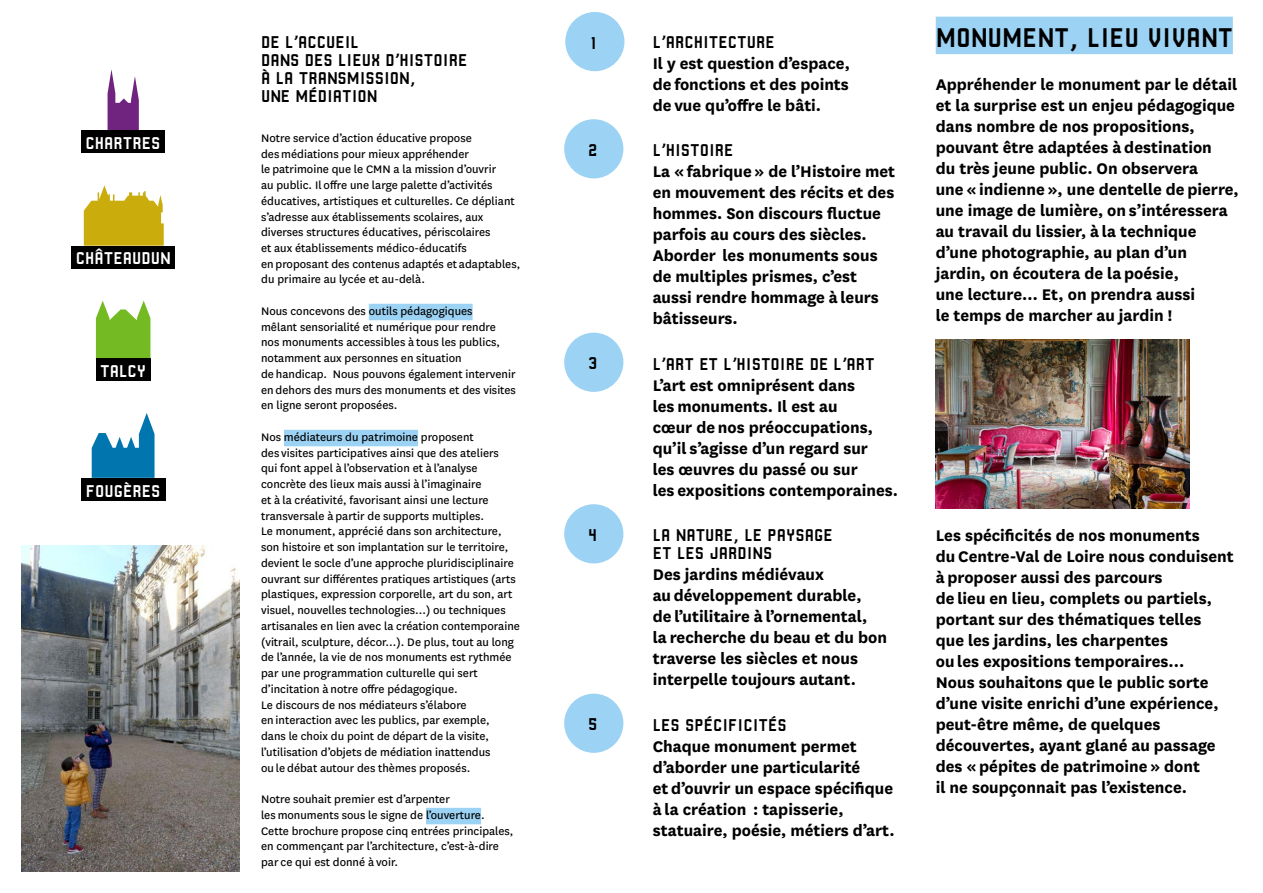
<style>
.page{position:relative;width:1263px;height:893px;background:#fff}
.page>*{position:absolute;margin:0;border:0;box-sizing:border-box;transform-origin:0 0}
.t1{font:28.5px "Robust CMN";color:#000}
.t2{font:700 18px/21px "National";color:#000}
.t3{font:18px/18px "Robust CMN";color:#000}
.t4{font:18px "Robust CMN";color:#fff}
.t5{font:12.75px/15.8px "National";color:#000}
</style>
<div class="page">
<div style="left:369px;top:304px;width:104px;height:16px;background:#9cd2f4"></div>
<div style="left:284px;top:430px;width:134px;height:16px;background:#9cd2f4"></div>
<div style="left:426px;top:808px;width:55px;height:16px;background:#9cd2f4"></div>
<div style="left:565px;top:12px;width:59px;height:59px;background:#9cd2f4;border-radius:50%"></div>
<div style="left:564px;top:119px;width:59px;height:59px;background:#9cd2f4;border-radius:50%"></div>
<div style="left:564px;top:333px;width:59px;height:59px;background:#9cd2f4;border-radius:50%"></div>
<div style="left:564px;top:504px;width:59px;height:59px;background:#9cd2f4;border-radius:50%"></div>
<div style="left:564px;top:694px;width:59px;height:59px;background:#9cd2f4;border-radius:50%"></div>
<svg style="left:108px;top:69px;width:31px;height:61px"></svg>
<div style="left:81px;top:130px;width:84px;height:23px;background:#000"></div>
<svg style="left:84px;top:185px;width:80px;height:61px"></svg>
<div style="left:72px;top:246px;width:103px;height:23px;background:#000"></div>
<svg style="left:96px;top:301px;width:54px;height:57px"></svg>
<div style="left:96px;top:358px;width:54px;height:23px;background:#000"></div>
<svg style="left:92px;top:413px;width:63px;height:65px"></svg>
<div style="left:81px;top:478px;width:84px;height:23px;background:#000"></div>
<img style="left:936px;top:339px;width:253px;height:169px">
<img style="left:21px;top:545px;width:219px;height:327px">
<div style="left:936px;top:17px;width:297px;height:37px;background:#9cd2f4"></div>
<h2 class="t4" style="left:86px;top:133px;width:76px">CHARTRES</h2>
<h2 class="t4" style="left:76px;top:249px;width:96px">CHÂTEAUDUN</h2>
<h2 class="t4" style="left:100px;top:361px;width:48px">TALCY</h2>
<h2 class="t4" style="left:86px;top:481px;width:76px">FOUGÈRES</h2>
<h2 class="t3" style="left:261px;top:33px;width:208px">DE L’ACCUEIL<br>DANS DES LIEUX D’HISTOIRE<br>À LA TRANSMISSION,<br>UNE MÉDIATION</h2>
<p class="t5" style="left:261px;top:129px;width:261px">Notre service d’action éducative propose<br>des médiations pour mieux appréhender<br>le patrimoine que le CMN a la mission d’ouvrir<br>au public. Il offre une large palette d’activités éducatives, artistiques et culturelles. Ce dépliant s’adresse aux établissements scolaires, aux diverses structures éducatives, périscolaires<br>et aux établissements médico-éducatifs<br>en proposant des contenus adaptés et adaptables, du primaire au lycée et au-delà.</p>
<p class="t5" style="left:261px;top:303px;width:256px">Nous concevons des outils pédagogiques<br>mêlant sensorialité et numérique pour rendre nos monuments accessibles à tous les publics, notamment aux personnes en situation<br>de handicap. Nous pouvons également intervenir en dehors des murs des monuments et des visites en ligne seront proposées.</p>
<p class="t5" style="left:261px;top:429px;width:260px">Nos médiateurs du patrimoine proposent<br>des visites participatives ainsi que des ateliers<br>qui font appel à l’observation et à l’analyse concrète des lieux mais aussi à l’imaginaire<br>et à la créativité, favorisant ainsi une lecture transversale à partir de supports multiples.<br>Le monument, apprécié dans son architecture, son histoire et son implantation sur le territoire, devient le socle d’une approche pluridisciplinaire ouvrant sur différentes pratiques artistiques (arts plastiques, expression corporelle, art du son, art visuel, nouvelles technologies…) ou techniques artisanales en lien avec la création contemporaine (vitrail, sculpture, décor…). De plus, tout au long de l’année, la vie de nos monuments est rythmée par une programmation culturelle qui sert d’incitation à notre offre pédagogique.<br>Le discours de nos médiateurs s’élabore<br>en interaction avec les publics, par exemple,<br>dans le choix du point de départ de la visite, l’utilisation d’objets de médiation inattendus<br>ou le débat autour des thèmes proposés.</p>
<p class="t5" style="left:261px;top:791px;width:254px">Notre souhait premier est d’arpenter<br>les monuments sous le signe de l’ouverture.<br>Cette brochure propose cinq entrées principales, en commençant par l’architecture, c’est-à-dire par ce qui est donné à voir.</p>
<h2 class="t3" style="left:591px;top:34px;width:8px">1</h2>
<h2 class="t3" style="left:588px;top:141px;width:11px">2</h2>
<h2 class="t3" style="left:588px;top:354px;width:11px">3</h2>
<h2 class="t3" style="left:588px;top:526px;width:10px">4</h2>
<h2 class="t3" style="left:588px;top:715px;width:10px">5</h2>
<h2 class="t3" style="left:653px;top:33px;width:123px">L’ARCHITECTURE</h2>
<h2 class="t2" style="left:653px;top:52px;width:199px;text-align:justify">Il y est question d’espace, de fonctions et des points de vue qu’offre le bâti.</h2>
<h2 class="t3" style="left:653px;top:141px;width:82px">L’HISTOIRE</h2>
<h2 class="t2" style="left:653px;top:160px;width:244px">La « fabrique » de l’Histoire met en mouvement des récits et des hommes. Son discours fluctue parfois au cours des siècles.<br>Aborder les monuments sous de multiples prismes, c’est aussi rendre hommage à leurs bâtisseurs.</h2>
<h2 class="t3" style="left:653px;top:355px;width:224px">L’ART ET L’HISTOIRE DE L’ART</h2>
<h2 class="t2" style="left:653px;top:373px;width:247px">L’art est omniprésent dans<br>les monuments. Il est au<br>cœur de nos préoccupations, qu’il s’agisse d’un regard sur<br>les œuvres du passé ou sur<br>les expositions contemporaines.</h2>
<h2 class="t3" style="left:653px;top:526px;width:182px">LA NATURE, LE PAYSAGE<br>ET LES JARDINS</h2>
<h2 class="t2" style="left:653px;top:563px;width:236px">Des jardins médiévaux<br>au développement durable,<br>de l’utilitaire à l’ornemental,<br>la recherche du beau et du bon traverse les siècles et nous interpelle toujours autant.</h2>
<h2 class="t3" style="left:653px;top:715px;width:135px">LES SPÉCIFICITÉS</h2>
<h2 class="t2" style="left:653px;top:734px;width:243px">Chaque monument permet d’aborder une particularité<br>et d’ouvrir un espace spécifique à la création : tapisserie, statuaire, poésie, métiers d’art.</h2>
<h1 class="t1" style="left:936px;top:22px;width:299px">MONUMENT, LIEU VIVANT</h1>
<p class="t2" style="left:936px;top:73px;width:305px">Appréhender le monument par le détail et la surprise est un enjeu pédagogique dans nombre de nos propositions, pouvant être adaptées à destination<br>du très jeune public. On observera<br>une « indienne », une dentelle de pierre, une image de lumière, on s’intéressera au travail du lissier, à la technique d’une photographie, au plan d’un jardin, on écoutera de la poésie,<br>une lecture… Et, on prendra aussi<br>le temps de marcher au jardin !</p>
<p class="t2" style="left:936px;top:523px;width:300px">Les spécificités de nos monuments<br>du Centre-Val de Loire nous conduisent à proposer aussi des parcours<br>de lieu en lieu, complets ou partiels, portant sur des thématiques telles que les jardins, les charpentes<br>ou les expositions temporaires...<br>Nous souhaitons que le public sorte d’une visite enrichi d’une expérience, peut-être même, de quelques découvertes, ayant glané au passage des « pépites de patrimoine » dont<br>il ne soupçonnait pas l’existence.</p>
</div>
